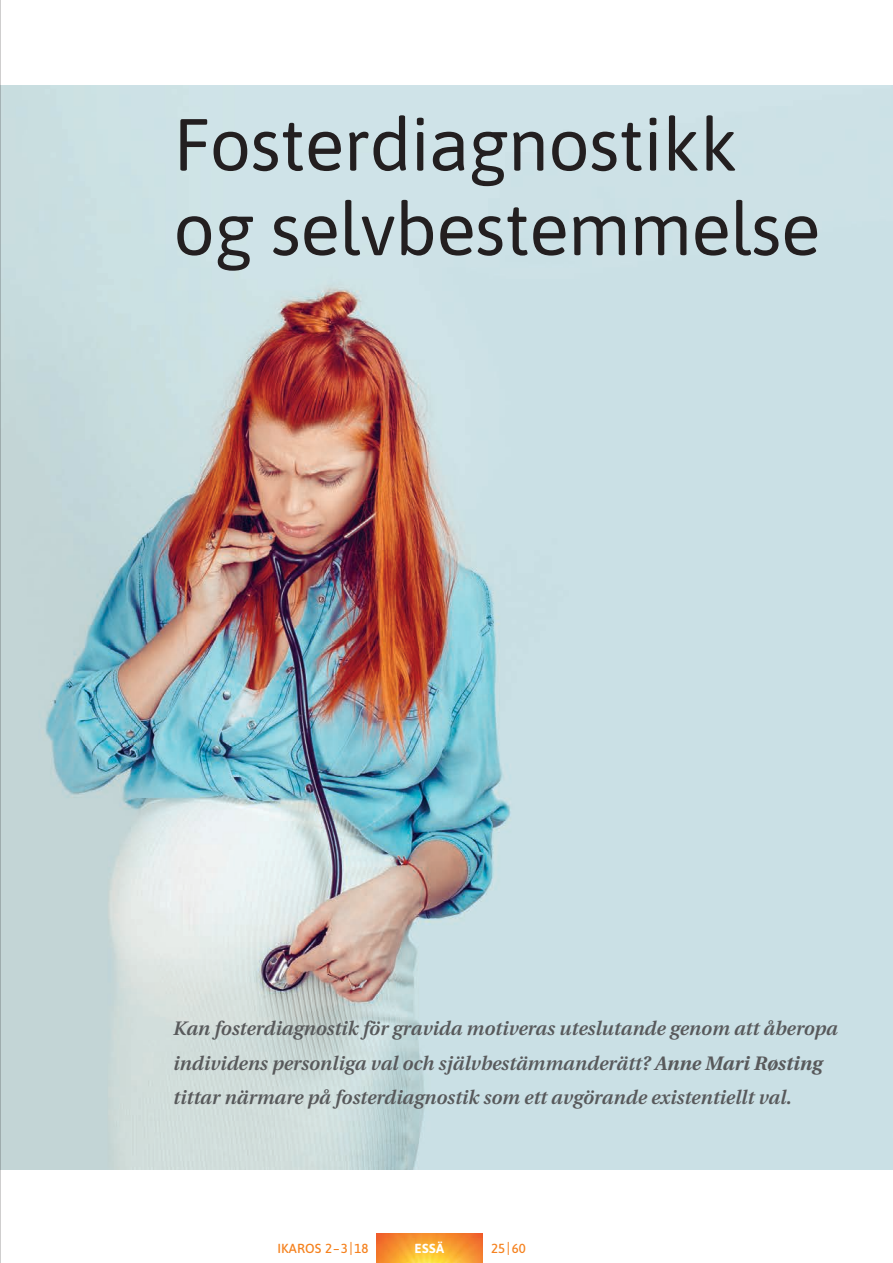
<style>
.page{position:relative;width:893px;height:1263px;background:#fff}
.page>*{position:absolute;margin:0;border:0;box-sizing:border-box;transform-origin:0 0}
.t1{font:73.5px/84.4px "Asap";letter-spacing:-.01em;color:#231f20}
.t2{font:italic 600 19.5px/34.5px "Utopia";color:#58595b}
.t3{font:500 13.2px "Asap";letter-spacing:.01em;color:#f5821f}
.t4{font:700 13.05px "Asap";color:#fff}
.s1{font-weight:700}
.s2{font-size:13.05px}
.s3{font-size:14.4px}
</style>
<div class="page">
<img style="left:1px;top:85px;width:892px;height:1084px">
<img style="left:376px;top:1233px;width:107px;height:30px">
<hr style="left:0;top:0;width:1px;height:1263px;background:#231f20">
<h1 class="t1" style="left:173px;top:99px;width:649px">Fosterdiagnostikk og selvbestemmelse</h1>
<p class="t2" style="left:173px;top:1012px;width:666px">Kan fosterdiagnostik för gravida motiveras uteslutande genom att åberopa individens personliga val och självbestämmanderätt? <span class="s1">Anne Mari Røsting </span>tittar närmare på fosterdiagnostik som ett avgörande existentiellt val.</p>
<p class="t3" style="left:277px;top:1239px;width:93px">IKAROS <span class="s2">2– 3</span><span class="s3">|</span>18</p>
<p class="t4" style="left:415px;top:1239px;width:31px">ESSÄ</p>
<p class="t3" style="left:491px;top:1239px;width:36px">25<span class="s3">|</span>60</p>
</div>
